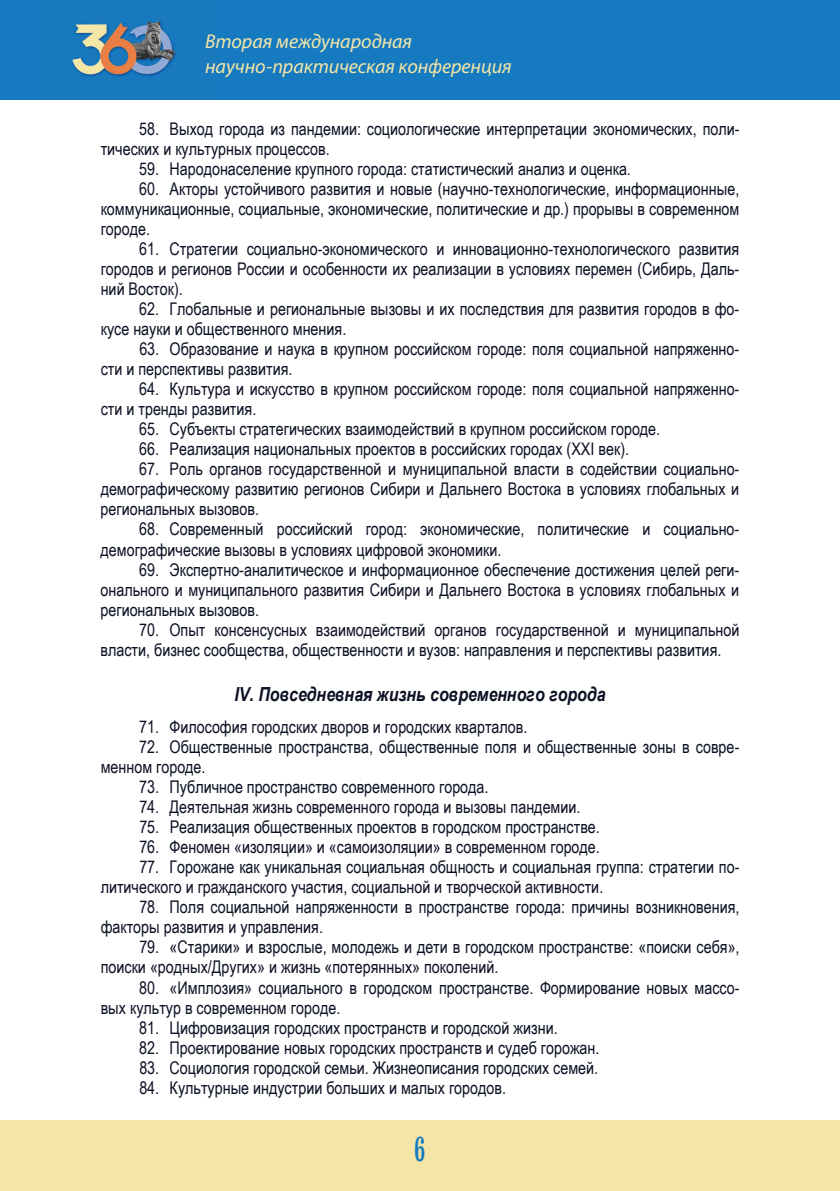
<style>
.page{position:relative;width:840px;height:1191px;background:#fff}
.page>*{position:absolute;margin:0;border:0;box-sizing:border-box;transform-origin:0 0}
.t1{font:34px "Bruskovaya Compressed Plain";color:#177ac0}
.t2{font:italic 20px/25px "Myriad Pro";letter-spacing:-.005em;color:#f5e6a7}
.t3{font:italic 700 19.4px "Arial Narrow";color:#0c1124}
.t4{font:17.4px/20px "Arial Narrow";color:#0c1124}
</style>
<div class="page">
<div style="left:0;top:0;width:839px;height:99px;background:#157abf"></div>
<div style="left:0;top:1120px;width:839px;height:71px;background:#f5e6a7"></div>
<img style="left:72px;top:20px;width:104px;height:56px">
<p class="t2" style="left:205px;top:28px;width:308px">Вторая международная научно-практическая конференция</p>
<p class="t4" style="left:101px;top:118px;width:640px;text-indent:39px">58. Выход города из пандемии: социологические интерпретации экономических, поли&shy;тических и культурных процессов.</p>
<p class="t4" style="left:139px;top:158px;width:493px">59. Народонаселение крупного города: статистический анализ и оценка.</p>
<p class="t4" style="left:101px;top:178px;width:640px;text-align:justify;text-indent:39px">60. Акторы устойчивого развития и новые (научно-технологические, информационные, коммуникационные, социальные, экономические, политические и др.) прорывы в современном городе.</p>
<p class="t4" style="left:101px;top:238px;width:639px;text-align:justify;text-indent:38px">61. Стратегии социально-экономического и инновационно-технологического развития городов и регионов России и особенности их реализации в условиях перемен (Сибирь, Даль&shy;ний Восток).</p>
<p class="t4" style="left:101px;top:298px;width:639px;text-indent:38px">62. Глобальные и региональные вызовы и их последствия для развития городов в фо&shy;кусе науки и общественного мнения.</p>
<p class="t4" style="left:101px;top:338px;width:639px;text-indent:39px">63. Образование и наука в крупном российском городе: поля социальной напряженно&shy;сти и перспективы развития.</p>
<p class="t4" style="left:101px;top:378px;width:639px;text-indent:39px">64. Культура и искусство в крупном российском городе: поля социальной напряженно&shy;сти и тренды развития.</p>
<p class="t4" style="left:139px;top:418px;width:522px">65. Субъекты стратегических взаимодействий в крупном российском городе.</p>
<p class="t4" style="left:139px;top:438px;width:491px">66. Реализация национальных проектов в российских городах (XXI век).</p>
<p class="t4" style="left:101px;top:458px;width:640px;text-align:justify;text-indent:39px">67. Роль органов государственной и муниципальной власти в содействии социально&shy;демографическому развитию регионов Сибири и Дальнего Востока в условиях глобальных и региональных вызовов.</p>
<p class="t4" style="left:101px;top:518px;width:639px;text-indent:39px">68. Современный российский город: экономические, политические и социально&shy;демографические вызовы в условиях цифровой экономики.</p>
<p class="t4" style="left:100px;top:559px;width:640px;text-align:justify;text-indent:39px">69. Экспертно-аналитическое и информационное обеспечение достижения целей реги&shy;онального и муниципального развития Сибири и Дальнего Востока в условиях глобальных и региональных вызовов.</p>
<p class="t4" style="left:100px;top:619px;width:640px;text-indent:39px">70. Опыт консенсусных взаимодействий органов государственной и муниципальной власти, бизнес сообщества, общественности и вузов: направления и перспективы развития.</p>
<p class="t3" style="left:234px;top:679px;width:372px">IV. Повседневная жизнь современного города</p>
<p class="t4" style="left:139px;top:716px;width:389px">71. Философия городских дворов и городских кварталов.</p>
<p class="t4" style="left:101px;top:736px;width:639px;text-indent:39px">72. Общественные пространства, общественные поля и общественные зоны в совре&shy;менном городе.</p>
<p class="t4" style="left:139px;top:776px;width:350px">73. Публичное пространство современного города.</p>
<p class="t4" style="left:139px;top:796px;width:442px">74. Деятельная жизнь современного города и вызовы пандемии.</p>
<p class="t4" style="left:139px;top:816px;width:462px">75. Реализация общественных проектов в городском пространстве.</p>
<p class="t4" style="left:139px;top:836px;width:462px">76. Феномен «изоляции» и «самоизоляции» в современном городе.</p>
<p class="t4" style="left:101px;top:856px;width:639px;text-indent:39px">77. Горожане как уникальная социальная общность и социальная группа: стратегии по&shy;литического и гражданского участия, социальной и творческой активности.</p>
<p class="t4" style="left:101px;top:896px;width:640px;text-indent:39px">78. Поля социальной напряженности в пространстве города: причины возникновения, факторы развития и управления.</p>
<p class="t4" style="left:101px;top:936px;width:640px;text-indent:39px">79. «Старики» и взрослые, молодежь и дети в городском пространстве: «поиски себя», поиски «родных/Других» и жизнь «потерянных» поколений.</p>
<p class="t4" style="left:101px;top:976px;width:640px;text-indent:39px">80. «Имплозия» социального в городском пространстве. Формирование новых массо&shy;вых культур в современном городе.</p>
<p class="t4" style="left:139px;top:1016px;width:420px">81. Цифровизация городских пространств и городской жизни.</p>
<p class="t4" style="left:139px;top:1036px;width:461px">82. Проектирование новых городских пространств и судеб горожан.</p>
<p class="t4" style="left:139px;top:1056px;width:460px">83. Социология городской семьи. Жизнеописания городских семей.</p>
<p class="t4" style="left:139px;top:1076px;width:368px">84. Культурные индустрии больших и малых городов.</p>
<h1 class="t1" style="left:414px;top:1131px;width:12px">6</h1>
</div>
